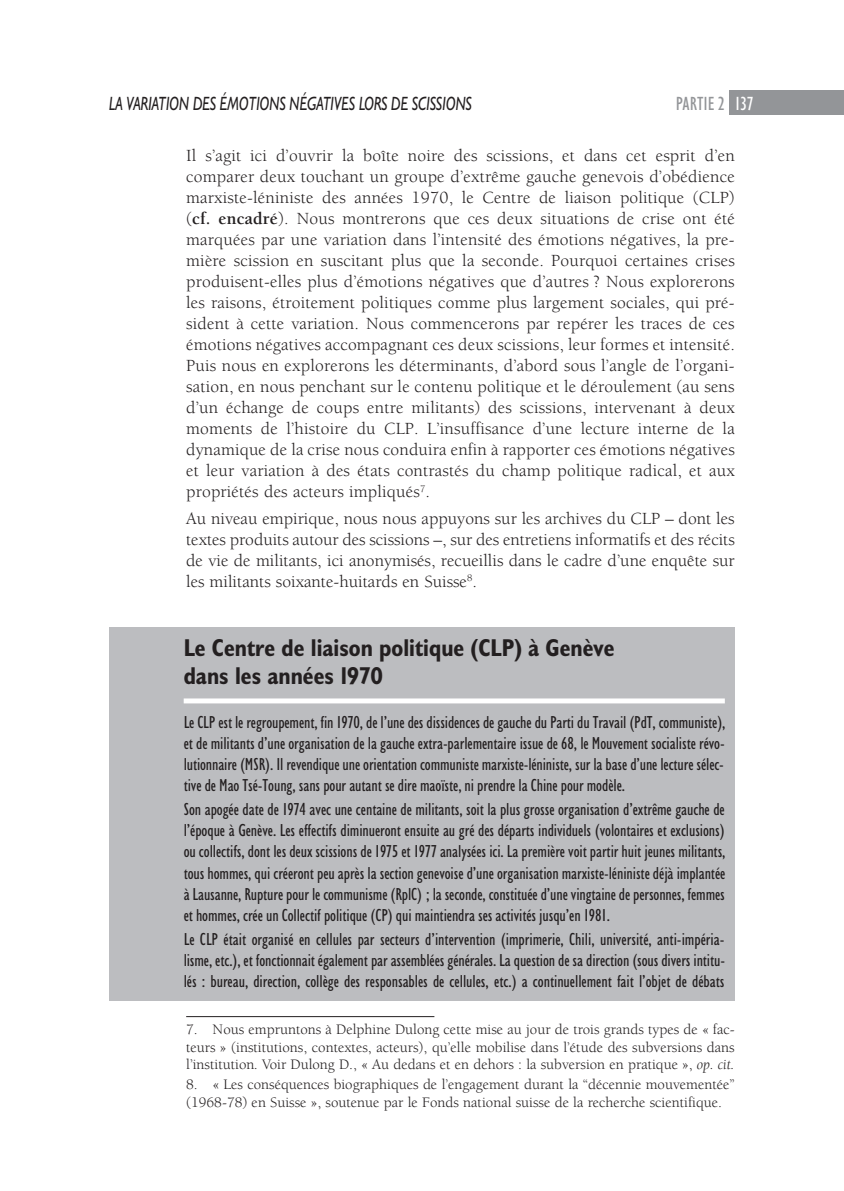
<style>
.page{position:relative;width:844px;height:1191px;background:#fff}
.page>*{position:absolute;margin:0;border:0;box-sizing:border-box;transform-origin:0 0}
.t1{font:700 24.5px/28px "Human BT521 Condensed";color:#231f20}
.t2{font:italic 19.25px "Humanist 521 BT";color:#231f20;scale:.75 1}
.t3{font:condensed 19.25px "Humanist 521 BT";color:#939598}
.t4{font:condensed 19.25px "Humanist 521 BT";color:#fff}
.t5{font:17.5px/21px "Berkeley Std";letter-spacing:.005em;color:#231f20;text-align:justify}
.t6{font:17.5px/21px "Human BT521 Condensed";letter-spacing:-.005em;color:#231f20;text-align:justify}
.t7{font:14.88px/17.5px "Berkeley Std";color:#231f20;text-align:justify}
.s1{color:#939598}
.s2{font-weight:700}
.s3{font-style:italic}
</style>
<div class="page">
<div style="left:729px;top:90px;width:114px;height:25px;background:#939598"></div>
<div style="left:109px;top:627px;width:625px;height:87px;background:#bcbdc0"></div>
<div style="left:184px;top:698px;width:540px;height:5px;background:#fff"></div>
<div style="left:109px;top:704px;width:625px;height:101px;background:#bcbdc0"></div>
<div style="left:109px;top:792px;width:625px;height:142px;background:#bcbdc0"></div>
<div style="left:109px;top:921px;width:625px;height:80px;background:#bcbdc0"></div>
<hr style="left:186px;top:1016px;width:248px;height:1px;background:#231f20">
<p class="t2" style="left:109px;top:92px;width:485px">LA VARIATION DES ÉMOTIONS NÉGATIVES LORS DE SCISSIONS</p>
<p class="t3" style="left:675px;top:92px;width:14px">PARTIE</p>
<p class="t4" style="left:718px;top:92px;width:37px"><span class="s1">2</span> 137</p>
<p class="t5" style="left:186px;top:145px;width:550px">Il s’agit ici d’ouvrir la boîte noire des scissions, et dans cet esprit d’en comparer deux touchant un groupe d’extrême gauche genevois d’obédience marxiste-léniniste des années 1970, le Centre de liaison politique (CLP) (<span class="s2">cf. encadré</span>). Nous montrerons que ces deux situations de crise ont été marquées par une variation dans l’intensité des émotions négatives, la pre&shy;mière scission en suscitant plus que la seconde. Pourquoi certaines crises produisent-elles plus d’émotions négatives que d’autres ? Nous explorerons les raisons, étroitement politiques comme plus largement sociales, qui pré&shy;sident à cette variation. Nous commencerons par repérer les traces de ces émotions négatives accompagnant ces deux scissions, leur formes et intensité.<br>Puis nous en explorerons les déterminants, d’abord sous l’angle de l’organi&shy;sation, en nous penchant sur le contenu politique et le déroulement (au sens d’un échange de coups entre militants) des scissions, intervenant à deux moments de l’histoire du CLP. L’insuffisance d’une lecture interne de la dynamique de la crise nous conduira enfin à rapporter ces émotions négatives et leur variation à des états contrastés du champ politique radical, et aux propriétés des acteurs impliqués<sup>7</sup>.</p>
<p class="t5" style="left:186px;top:508px;width:550px">Au niveau empirique, nous nous appuyons sur les archives du CLP – dont les textes produits autour des scissions –, sur des entretiens informatifs et des récits de vie de militants, ici anonymisés, recueillis dans le cadre d’une enquête sur les militants soixante-huitards en Suisse<sup>8</sup>.</p>
<h1 class="t1" style="left:184px;top:632px;width:432px">Le Centre de liaison politique (CLP) à Genève dans les années 1970</h1>
<p class="t6" style="left:184px;top:711px;width:543px">Le CLP est le regroupement, fin 1970, de l’une des dissidences de gauche du Parti du Travail (PdT, communiste), et de militants d’une organisation de la gauche extra-parlementaire issue de 68, le Mouvement socialiste révo‑ lutionnaire (MSR). Il revendique une orientation communiste marxiste-léniniste, sur la base d’une lecture sélec‑ tive de Mao Tsé-Toung, sans pour autant se dire maoïste, ni prendre la Chine pour modèle.</p>
<p class="t6" style="left:184px;top:799px;width:543px">Son apogée date de 1974 avec une centaine de militants, soit la plus grosse organisation d’extrême gauche de l’époque à Genève. Les effectifs diminueront ensuite au gré des départs individuels (volontaires et exclusions) ou collectifs, dont les deux scissions de 1975 et 1977 analysées ici. La première voit partir huit jeunes militants, tous hommes, qui créeront peu après la section genevoise d’une organisation marxiste-léniniste déjà implantée à Lausanne, Rupture pour le communisme (RplC) ; la seconde, constituée d’une vingtaine de personnes, femmes et hommes, crée un Collectif politique (CP) qui maintiendra ses activités jusqu’en 1981.</p>
<p class="t6" style="left:184px;top:928px;width:542px">Le CLP était organisé en cellules par secteurs d’intervention (imprimerie, Chili, université, anti-impéria‑ lisme, etc.), et fonctionnait également par assemblées générales. La question de sa direction (sous divers intitu‑ lés : bureau, direction, collège des responsables de cellules, etc.) a continuellement fait l’objet de débats</p>
<p class="t7" style="left:186px;top:1021px;width:550px">7. Nous empruntons à Delphine Dulong cette mise au jour de trois grands types de « fac&shy;teurs » (institutions, contextes, acteurs), qu’elle mobilise dans l’étude des subversions dans l’institution<span class="s3">.</span> Voir Dulong D., « Au dedans et en dehors : la subversion en pratique », <span class="s3">op. cit.</span></p>
<p class="t7" style="left:186px;top:1076px;width:550px">8. « Les conséquences biographiques de l’engagement durant la “décennie mouvementée” (1968‑78) en Suisse », soutenue par le Fonds national suisse de la recherche scientifique.</p>
</div>
